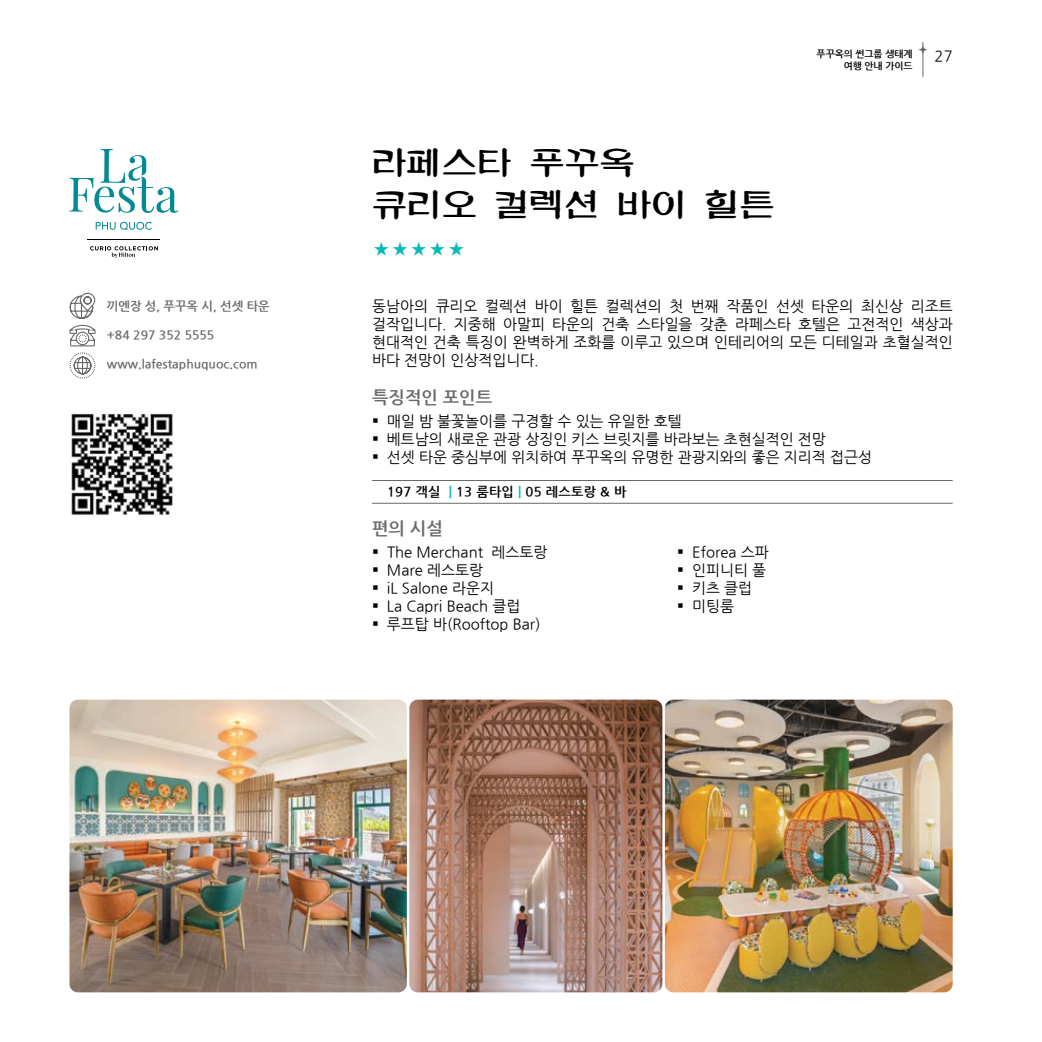
<style>
.page{position:relative;width:1042px;height:1042px;background:#fff}
.page>*{position:absolute;margin:0;border:0;box-sizing:border-box;transform-origin:0 0}
.t1{font:35px/42px "MD Art";color:#000}
.t2{font:700 17.5px "Nanum Gothic";color:#6a696a}
.t3{font:14.88px/17.8px "Nanum Gothic";color:#000}
.t4{font:700 13.12px "Nanum Gothic";letter-spacing:.02em;color:#000}
.t5{font:700 12.25px "Nanum Gothic";color:#6a696a}
.t6{font:700 9.62px "Nanum Gothic";color:#000}
.s1{color:#09bab6}
</style>
<div class="page">
<hr style="left:372px;top:480px;width:580px;height:1px;background:#6a696a">
<hr style="left:372px;top:503px;width:580px;height:1px;background:#6a696a">
<img style="left:69px;top:699px;width:338px;height:293px">
<img style="left:409px;top:699px;width:253px;height:293px">
<img style="left:665px;top:699px;width:287px;height:293px">
<svg style="left:69px;top:149px;width:109px;height:64px"></svg>
<svg style="left:96px;top:222px;width:56px;height:8px"></svg>
<svg style="left:90px;top:246px;width:68px;height:12px"></svg>
<hr style="left:88px;top:239px;width:72px;height:1px;background:#000">
<img style="left:69px;top:412px;width:105px;height:104px">
<svg style="left:69px;top:292px;width:27px;height:87px"></svg>
<svg style="left:918px;top:45px;width:10px;height:10px"></svg>
<hr style="left:922px;top:42px;width:1px;height:35px;background:#6a696a">
<p class="t5" style="left:107px;top:300px;width:164px">끼엔장 성, 푸꾸옥 시, 선셋 타운</p>
<p class="t5" style="left:107px;top:329px;width:109px">+84 297 352 5555</p>
<p class="t5" style="left:107px;top:358px;width:152px">www.lafestaphuquoc.com</p>
<h1 class="t1" style="left:372px;top:145px;width:404px">라페스타 푸꾸옥<br>큐리오 컬렉션 바이 힐튼</h1>
<p class="t6" style="left:816px;top:49px;width:97px">푸꾸옥의 썬그룹 생태계</p>
<p class="t3" style="left:934px;top:47px;width:20px">27</p>
<p class="t6" style="left:844px;top:61px;width:70px">여행 안내 가이드</p>
<p class="t3" style="left:372px;top:298px;width:582px;text-align:justify">동남아의 큐리오 컬렉션 바이 힐튼 컬렉션의 첫 번째 작품인 선셋 타운의 최신상 리조트 걸작입니다. 지중해 아말피 타운의 건축 스타일을 갖춘 라페스타 호텔은 고전적인 색상과 현대적인 건축 특징이 완벽하게 조화를 이루고 있으며 인테리어의 모든 디테일과 초혈실적인 바다 전망이 인상적입니다.</p>
<p class="t2" style="left:372px;top:389px;width:122px">특징적인 포인트</p>
<p class="t3" style="left:387px;top:413px;width:486px">매일 밤 불꽃놀이를 구경할 수 있는 유일한 호텔<br>베트남의 새로운 관광 상징인 키스 브릿지를 바라보는 초현실적인 전망<br>선셋 타운 중심부에 위치하여 푸꾸옥의 유명한 관광지와의 좋은 지리적 접근성</p>
<p class="t4" style="left:387px;top:485px;width:241px">197 객실 <span class="s1">|</span> 13 룸타입 <span class="s1">|</span> 05 레스토랑 &amp; 바</p>
<p class="t2" style="left:372px;top:520px;width:72px">편의 시설</p>
<p class="t3" style="left:387px;top:544px;width:162px">The Merchant 레스토랑<br>Mare 레스토랑<br>iL Salone 라운지<br>La Capri Beach 클럽 루프탑 바(Rooftop Bar)</p>
<p class="t3" style="left:692px;top:544px;width:78px">Eforea 스파 인피니티 풀 키츠 클럽 미팅룸</p>
</div>
